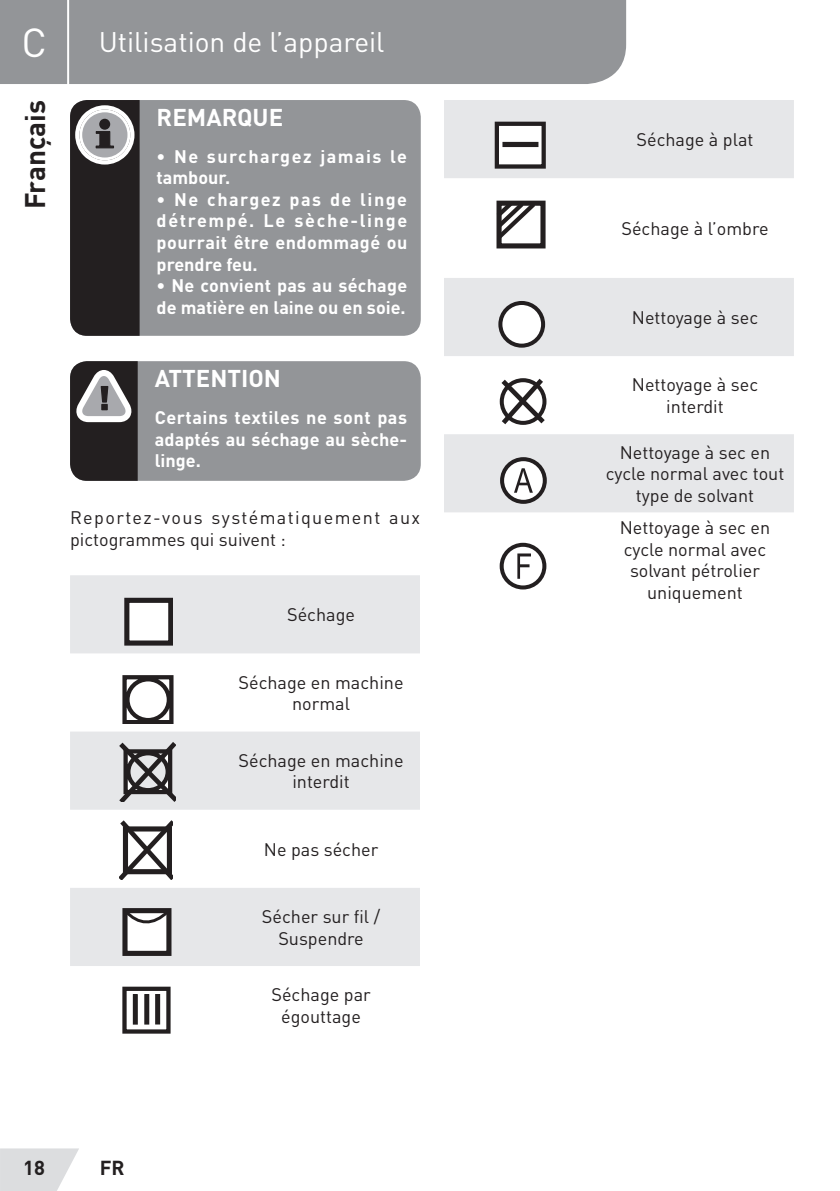
<style>
.page{position:relative;width:840px;height:1191px;background:#fff}
.page>*{position:absolute;margin:0;border:0;box-sizing:border-box;transform-origin:0 0}
.t1{font:40px "DIN Pro";color:#fff}
.t2{font:28px "DIN Pro";color:#fff}
.t3{font:700 28px "DIN Pro";color:#231f20}
.t4{font:700 24px "DIN Pro";color:#fff}
.t5{font:700 20px "DIN Pro";color:#231f20}
.Body{font:18px/21.6px "DIN Pro";color:#231f20;text-align:center}
.conseil_attention_9p{font:700 18px/21.6px "DIN Pro";letter-spacing:.015em;color:#fff;text-align:justify}
.Body-2{font:18px/21.6px "DIN Pro";letter-spacing:.07em;color:#231f20}
.conseil_attention_9p-2{font:700 18px/21.6px "DIN Pro";letter-spacing:.08em;color:#fff}
</style>
<div class="page">
<svg style="left:0;top:1148px;width:79px;height:43px;background:#e1e2e3"></svg>
<div style="left:0;top:0;width:625px;height:84px;background:#939598"></div>
<hr style="left:67px;top:0;width:2px;height:94px;background:#fff">
<div style="left:70px;top:100px;width:350px;height:236px;background:#939598;border-radius:17px"></div>
<svg style="left:70px;top:100px;width:69px;height:236px;background:#3e3b3c"></svg>
<div style="left:99px;top:119px;width:11px;height:11px;background:#231f20;border-radius:50%"></div>
<div style="left:70px;top:361px;width:350px;height:120px;background:#939598;border-radius:17px"></div>
<svg style="left:70px;top:361px;width:68px;height:120px;background:#4f4c4d"></svg>
<svg style="left:70px;top:575px;width:350px;height:391px;fill:#e6e7e9"></svg>
<div style="left:127px;top:600px;width:44px;height:43px;background:#fff"></div>
<div style="left:124px;top:598px;width:48px;height:47px;border:5px solid #231f20"></div>
<svg style="left:117px;top:673px;width:58px;height:50px"></svg>
<svg style="left:116px;top:739px;width:60px;height:62px;background:#8f8e90"></svg>
<svg style="left:120px;top:817px;width:52px;height:63px"></svg>
<div style="left:125px;top:910px;width:44px;height:43px;background:#fff"></div>
<div style="left:122px;top:908px;width:49px;height:48px;border:5px solid #231f20"></div>
<svg style="left:121px;top:906px;width:51px;height:19px"></svg>
<div style="left:122px;top:986px;width:48px;height:47px;border:4px solid #231f20"></div>
<div style="left:133px;top:994px;width:5px;height:30px;border:2px solid #231f20"></div>
<div style="left:155px;top:994px;width:5px;height:30px;border:2px solid #231f20"></div>
<div style="left:144px;top:994px;width:5px;height:30px;border:2px solid #231f20"></div>
<svg style="left:444px;top:100px;width:349px;height:412px;fill:#e6e7e9"></svg>
<div style="left:496px;top:124px;width:47px;height:42px;background:#fff"></div>
<div style="left:494px;top:122px;width:51px;height:47px;border:4px solid #231f20"></div>
<div style="left:502px;top:142px;width:36px;height:5px;border:2px solid #231f20"></div>
<div style="left:496px;top:201px;width:49px;height:47px;border:5px solid #231f20"></div>
<svg style="left:493px;top:197px;width:46px;height:47px"></svg>
<div style="left:500px;top:303px;width:43px;height:43px;background:#fff;border-radius:50%"></div>
<div style="left:498px;top:301px;width:47px;height:47px;border:4px solid #231f20;border-radius:50%"></div>
<svg style="left:496px;top:374px;width:50px;height:52px"></svg>
<svg style="left:502px;top:459px;width:42px;height:43px"></svg>
<div style="left:500px;top:457px;width:46px;height:47px;border:4px solid #231f20;border-radius:50%"></div>
<svg style="left:513px;top:468px;width:19px;height:25px"></svg>
<svg style="left:501px;top:545px;width:43px;height:42px"></svg>
<div style="left:499px;top:543px;width:47px;height:46px;border:4px solid #231f20;border-radius:50%"></div>
<svg style="left:517px;top:553px;width:13px;height:26px"></svg>
<h1 class="t1" style="left:21px;top:15px;width:27px">C</h1>
<h2 class="t3" style="left:12px;top:209px;width:111px;rotate:-90deg">Français</h2>
<h2 class="t2" style="left:99px;top:23px;width:287px">Utilisation de l’appareil</h2>
<p class="t4" style="left:156px;top:97px;width:128px">REMARQUE</p>
<p class="conseil_attention_9p-2" style="left:156px;top:143px;width:252px">• Ne surchargez jamais le tambour.</p>
<p class="conseil_attention_9p" style="left:156px;top:186px;width:252px">• Ne chargez pas de linge détrempé. Le sèche-linge pourrait être endommagé ou prendre feu.</p>
<p class="conseil_attention_9p" style="left:156px;top:273px;width:252px">• Ne convient pas au séchage de matière en laine ou en soie.</p>
<p class="t4" style="left:155px;top:358px;width:128px">ATTENTION</p>
<p class="conseil_attention_9p" style="left:155px;top:404px;width:254px">Certains textiles ne sont pas adaptés au séchage au sèche&shy;linge.</p>
<p class="Body-2" style="left:70px;top:506px;width:351px">Reportez-vous systématiquement aux pictogrammes qui suivent :</p>
<p class="Body" style="left:287px;top:603px;width:69px">Séchage</p>
<p class="Body" style="left:238px;top:670px;width:166px">Séchage en machine normal</p>
<p class="Body" style="left:238px;top:748px;width:166px">Séchage en machine interdit</p>
<p class="Body" style="left:264px;top:837px;width:116px">Ne pas sécher</p>
<p class="Body" style="left:262px;top:905px;width:120px">Sécher sur fil /<br>Suspendre</p>
<p class="Body" style="left:271px;top:983px;width:101px">Séchage par égouttage</p>
<p class="t5" style="left:23px;top:1151px;width:23px">18</p>
<p class="t5" style="left:100px;top:1151px;width:26px">FR</p>
<p class="Body" style="left:636px;top:128px;width:118px">Séchage à plat</p>
<p class="Body" style="left:621px;top:217px;width:148px">Séchage à l’ombre</p>
<p class="Body" style="left:631px;top:306px;width:128px">Nettoyage à sec</p>
<p class="Body" style="left:631px;top:373px;width:128px">Nettoyage à sec interdit</p>
<p class="Body" style="left:605px;top:440px;width:180px">Nettoyage à sec en cycle normal avec tout type de solvant</p>
<p class="Body" style="left:619px;top:516px;width:152px">Nettoyage à sec en cycle normal avec solvant pétrolier uniquement</p>
</div>
